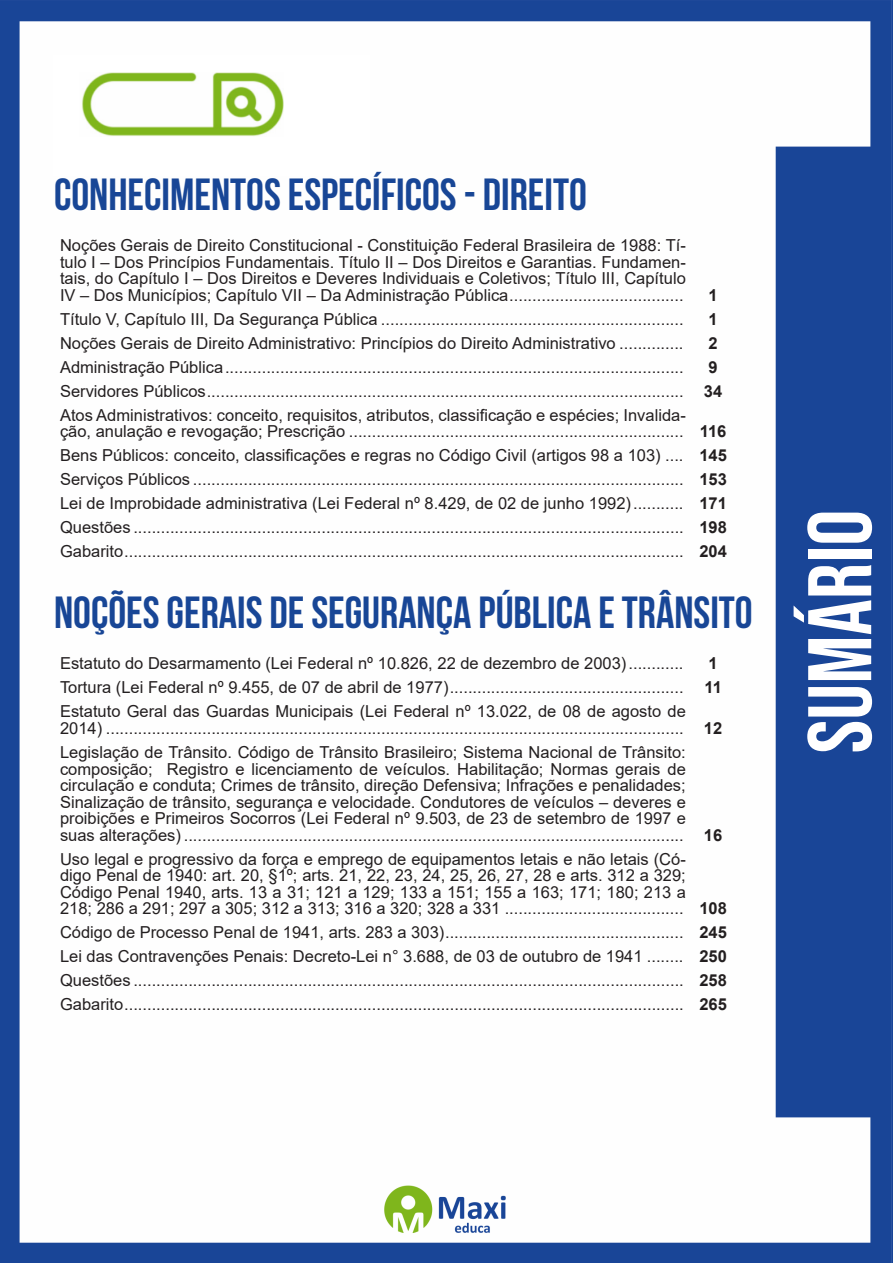
<style>
.page{position:relative;width:893px;height:1263px;background:#fff}
.page>*{position:absolute;margin:0;border:0;box-sizing:border-box;transform-origin:0 0}
.t1{font:90px "Bebas Neue";color:#fff}
.t2{font:700 45px "Bebas Neue";color:#184696}
.ALTERNATIVAS{font:16.5px/16.5px "Arial";color:#231f20;text-align:justify}
.INDICE{font:700 16.5px "Arial";color:#231f20}
</style>
<div class="page">
<img style="left:0;top:0;width:893px;height:1263px">
<div style="left:53px;top:55px;width:317px;height:121px;background:#fff"></div>
<img style="left:82px;top:72px;width:201px;height:64px">
<p class="t2" style="left:54px;top:170px;width:534px">CONHECIMENTOS ESPECÍFICOS - DIREITO</p>
<p class="ALTERNATIVAS" style="left:60px;top:237px;width:627px">Noções Gerais de Direito Constitucional - Constituição Federal Brasileira de 1988: Tí&shy;tulo I – Dos Princípios Fundamentais. Título II – Dos Direitos e Garantias. Fundamen&shy;tais, do Capítulo I – Dos Direitos e Deveres Individuais e Coletivos; Título III, Capítulo IV – Dos Municípios; Capítulo VII – Da Administração Pública......................................</p>
<p class="INDICE" style="left:708px;top:283px;width:11px">1</p>
<p class="ALTERNATIVAS" style="left:60px;top:311px;width:625px">Título V, Capítulo III, Da Segurança Pública ..................................................................</p>
<p class="INDICE" style="left:708px;top:307px;width:11px">1</p>
<p class="ALTERNATIVAS" style="left:60px;top:335px;width:625px">Noções Gerais de Direito Administrativo: Princípios do Direito Administrativo ..............</p>
<p class="INDICE" style="left:708px;top:331px;width:11px">2</p>
<p class="ALTERNATIVAS" style="left:60px;top:359px;width:625px">Administração Pública....................................................................................................</p>
<p class="INDICE" style="left:708px;top:355px;width:11px">9</p>
<p class="ALTERNATIVAS" style="left:60px;top:383px;width:625px">Servidores Públicos........................................................................................................</p>
<p class="INDICE" style="left:704px;top:379px;width:20px">34</p>
<p class="ALTERNATIVAS" style="left:60px;top:407px;width:627px">Atos Administrativos: conceito, requisitos, atributos, classificação e espécies; Invalida&shy;ção, anulação e revogação; Prescrição .........................................................................</p>
<p class="INDICE" style="left:700px;top:420px;width:28px">116</p>
<p class="ALTERNATIVAS" style="left:60px;top:447px;width:625px">Bens Públicos: conceito, classificações e regras no Código Civil (artigos 98 a 103) ....</p>
<p class="INDICE" style="left:699px;top:444px;width:29px">145</p>
<p class="ALTERNATIVAS" style="left:60px;top:471px;width:625px">Serviços Públicos ...........................................................................................................</p>
<p class="INDICE" style="left:699px;top:468px;width:29px">153</p>
<p class="ALTERNATIVAS" style="left:60px;top:495px;width:625px">Lei de Improbidade administrativa (Lei Federal nº 8.429, de 02 de junho 1992)...........</p>
<p class="INDICE" style="left:699px;top:492px;width:29px">171</p>
<p class="ALTERNATIVAS" style="left:60px;top:519px;width:625px">Questões ........................................................................................................................</p>
<p class="INDICE" style="left:699px;top:516px;width:29px">198</p>
<p class="ALTERNATIVAS" style="left:60px;top:543px;width:625px">Gabarito..........................................................................................................................</p>
<p class="INDICE" style="left:699px;top:540px;width:29px">204</p>
<p class="t2" style="left:54px;top:588px;width:700px">NOÇÕES GERAIS DE SEGURANÇA PÚBLICA E TRÂNSITO</p>
<p class="ALTERNATIVAS" style="left:60px;top:655px;width:625px">Estatuto do Desarmamento (Lei Federal nº 10.826, 22 de dezembro de 2003)............</p>
<p class="INDICE" style="left:708px;top:652px;width:11px">1</p>
<p class="ALTERNATIVAS" style="left:60px;top:679px;width:625px">Tortura (Lei Federal nº 9.455, de 07 de abril de 1977)...................................................</p>
<p class="INDICE" style="left:704px;top:676px;width:19px">11</p>
<p class="ALTERNATIVAS" style="left:60px;top:703px;width:627px">Estatuto Geral das Guardas Municipais (Lei Federal nº 13.022, de 08 de agosto de<br>2014) ..............................................................................................................................</p>
<p class="INDICE" style="left:704px;top:716px;width:20px">12</p>
<p class="ALTERNATIVAS" style="left:60px;top:744px;width:627px">Legislação de Trânsito. Código de Trânsito Brasileiro; Sistema Nacional de Trânsito: composição; Registro e licenciamento de veículos. Habilitação; Normas gerais de circulação e conduta; Crimes de trânsito, direção Defensiva; Infrações e penalidades; Sinalização de trânsito, segurança e velocidade. Condutores de veículos – deveres e proibições e Primeiros Socorros (Lei Federal nº 9.503, de 23 de setembro de 1997 e suas alterações) .............................................................................................................</p>
<p class="ALTERNATIVAS" style="left:60px;top:850px;width:627px">Uso legal e progressivo da força e emprego de equipamentos letais e não letais (Có&shy;digo Penal de 1940: art. 20, §1º; arts. 21, 22, 23, 24, 25, 26, 27, 28 e arts. 312 a 329; Código Penal 1940, arts. 13 a 31; 121 a 129; 133 a 151; 155 a 163; 171; 180; 213 a 218; 286 a 291; 297 a 305; 312 a 313; 316 a 320; 328 a 331 .......................................</p>
<p class="INDICE" style="left:704px;top:823px;width:20px">16</p>
<p class="INDICE" style="left:699px;top:897px;width:29px">108</p>
<p class="ALTERNATIVAS" style="left:60px;top:924px;width:625px">Código de Processo Penal de 1941, arts. 283 a 303)....................................................</p>
<p class="INDICE" style="left:699px;top:921px;width:29px">245</p>
<p class="ALTERNATIVAS" style="left:60px;top:948px;width:625px">Lei das Contravenções Penais: Decreto-Lei n° 3.688, de 03 de outubro de 1941 ........</p>
<p class="INDICE" style="left:699px;top:945px;width:29px">250</p>
<p class="ALTERNATIVAS" style="left:60px;top:972px;width:625px">Questões ........................................................................................................................</p>
<p class="INDICE" style="left:699px;top:969px;width:29px">258</p>
<p class="ALTERNATIVAS" style="left:60px;top:996px;width:625px">Gabarito..........................................................................................................................</p>
<p class="INDICE" style="left:699px;top:993px;width:29px">265</p>
<h1 class="t1" style="left:789px;top:753px;width:245px;rotate:-90deg">sumário</h1>
</div>
